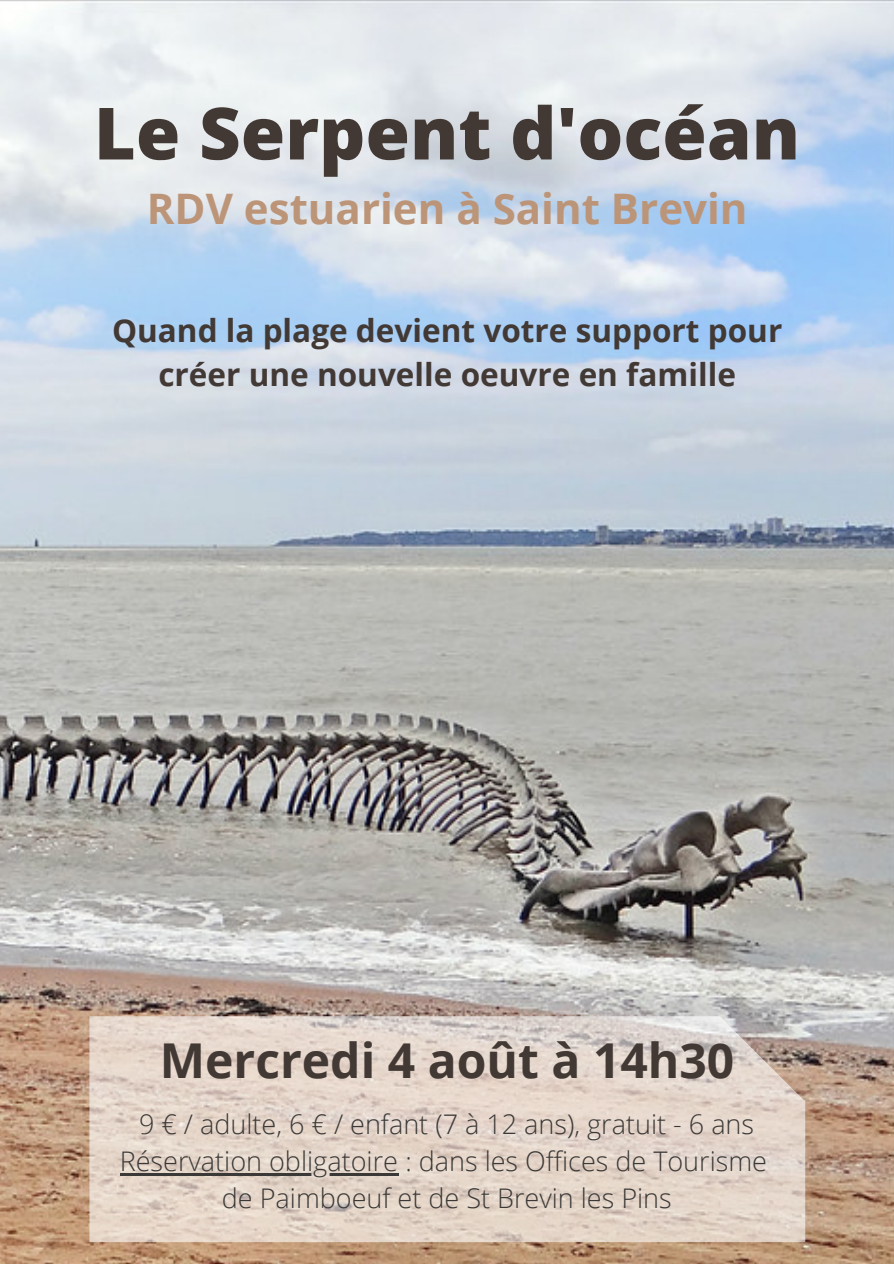
<style>
.page{position:relative;width:894px;height:1264px;background:#fff}
.page>*{position:absolute;margin:0;border:0;box-sizing:border-box;transform-origin:0 0}
.t1{font:800 72px "Open Sans";color:#423935}
.t2{font:700 48px "Open Sans";color:#423935}
.t3{font:700 42px "Open Sans";color:#bc9578}
.t4{font:700 31.5px/43.8px "Open Sans";color:#423935;text-align:center}
.t5{font:300 27px "Open Sans";color:#3b3937}
</style>
<div class="page">
<img style="left:0;top:0;width:893px;height:1263px">
<svg style="left:89px;top:1016px;width:716px;height:226px;background:#e1d2c7"></svg>
<hr style="left:120px;top:1173px;width:278px;height:2px;background:#3b3937">
<p class="t1" style="left:94px;top:83px;width:707px">Le Serpent d'océan</p>
<p class="t3" style="left:147px;top:179px;width:602px">RDV estuarien à Saint Brevin</p>
<p class="t4" style="left:112px;top:308px;width:671px">Quand la plage devient votre support pour créer une nouvelle oeuvre en famille</p>
<p class="t2" style="left:160px;top:1027px;width:576px">Mercredi 4 août à 14h30</p>
<p class="t5" style="left:139px;top:1104px;width:616px">9 € / adulte, 6 € / enfant (7 à 12 ans), gratuit - 6 ans</p>
<p class="t5" style="left:120px;top:1141px;width:648px">Réservation obligatoire : dans les Offices de Tourisme</p>
<p class="t5" style="left:222px;top:1179px;width:451px">de Paimboeuf et de St Brevin les Pins</p>
</div>
